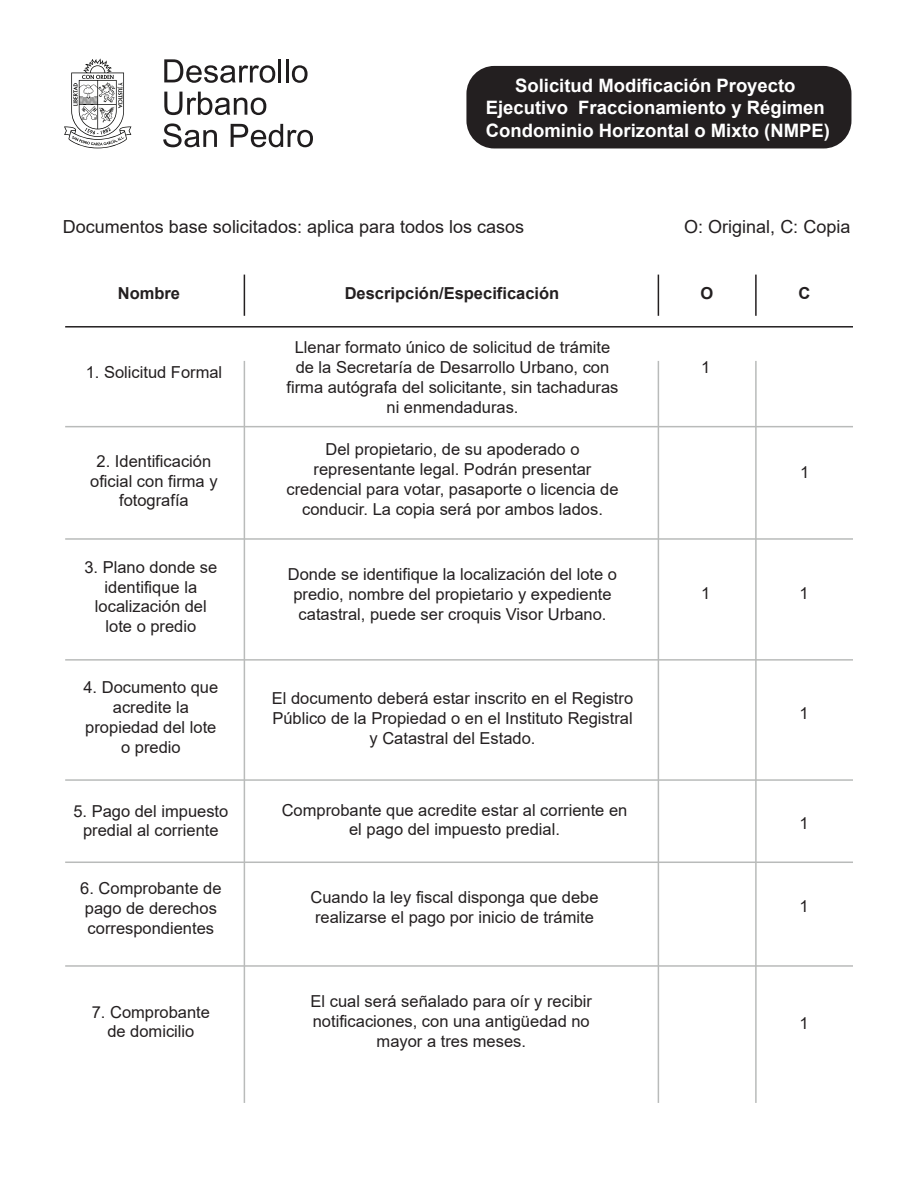
<style>
.page{position:relative;width:918px;height:1188px;background:#fff}
.page>*{position:absolute;margin:0;border:0;box-sizing:border-box;transform-origin:0 0}
.t1{font:700 18.45px/22.2px "Arial";color:#fff;text-align:center}
.t2{font:18px "Arial";color:#231f20}
.t3{font:16.5px/19.8px "Arial";color:#231f20;text-align:center}
.t4{font:700 16.5px "Arial";color:#231f20}
</style>
<div class="page">
<svg style="left:64px;top:58px;width:67px;height:90px"></svg>
<svg style="left:164px;top:59px;width:111px;height:24px"></svg>
<hr style="left:279px;top:59px;width:2px;height:23px;background:#201d1e">
<hr style="left:286px;top:59px;width:3px;height:23px;background:#201d1e">
<svg style="left:292px;top:65px;width:16px;height:18px"></svg>
<svg style="left:164px;top:92px;width:102px;height:23px"></svg>
<svg style="left:163px;top:123px;width:54px;height:24px"></svg>
<svg style="left:231px;top:124px;width:82px;height:23px"></svg>
<div style="left:466px;top:66px;width:385px;height:82px;background:#231f20;border-radius:28px"></div>
<hr style="left:244px;top:275px;width:1px;height:41px;background:#231f20">
<hr style="left:658px;top:275px;width:1px;height:41px;background:#231f20">
<hr style="left:755px;top:275px;width:2px;height:41px;background:#231f20">
<hr style="left:65px;top:326px;width:788px;height:2px;background:#231f20">
<hr style="left:65px;top:426px;width:788px;height:1px;background:#b9bbba">
<hr style="left:65px;top:538px;width:788px;height:2px;background:#b9bbba">
<hr style="left:65px;top:659px;width:788px;height:2px;background:#b9bbba">
<hr style="left:65px;top:779px;width:788px;height:2px;background:#b9bbba">
<hr style="left:65px;top:862px;width:788px;height:1px;background:#b9bbba">
<hr style="left:65px;top:965px;width:788px;height:2px;background:#b9bbba">
<hr style="left:244px;top:361px;width:1px;height:742px;background:#b9bbba">
<hr style="left:658px;top:361px;width:1px;height:742px;background:#b9bbba">
<hr style="left:755px;top:361px;width:2px;height:742px;background:#b9bbba">
<p class="t1" style="left:486px;top:75px;width:346px">Solicitud Modificación Proyecto<br>Ejecutivo Fraccionamiento y Régimen<br>Condominio Horizontal o Mixto (NMPE)</p>
<p class="t1" style="left:575px;top:97px;width:167px">Licencia de uso de edificación (NUE)</p>
<p class="t2" style="left:63px;top:214px;width:463px">Documentos base solicitados: aplica para todos los casos</p>
<p class="t2" style="left:684px;top:214px;width:168px">O: Original, C: Copia</p>
<p class="t4" style="left:118px;top:281px;width:64px">Nombre</p>
<p class="t4" style="left:345px;top:281px;width:216px">Descripción/Especificación</p>
<p class="t4" style="left:701px;top:281px;width:14px">O</p>
<p class="t4" style="left:799px;top:281px;width:13px">C</p>
<p class="t3" style="left:287px;top:337px;width:333px">Llenar formato único de solicitud de trámite de la Secretaría de Desarrollo Urbano, con firma autógrafa del solicitante, sin tachaduras ni enmendaduras.</p>
<p class="t3" style="left:287px;top:440px;width:334px">Del propietario, de su apoderado o representante legal. Podrán presentar credencial para votar, pasaporte o licencia de conducir. La copia será por ambos lados.</p>
<p class="t3" style="left:701px;top:357px;width:11px">1</p>
<p class="t3" style="left:86px;top:362px;width:138px">1. Solicitud Formal</p>
<p class="t3" style="left:90px;top:451px;width:129px">2. Identificación oficial con firma y fotografía</p>
<p class="t3" style="left:800px;top:462px;width:11px">1</p>
<p class="t3" style="left:84px;top:557px;width:135px">3. Plano donde se identifique la localización del lote o predio</p>
<p class="t3" style="left:288px;top:565px;width:331px">Donde se identifique la localización del lote o predio, nombre del propietario y expediente catastral, puede ser croquis Visor Urbano.</p>
<p class="t3" style="left:83px;top:677px;width:136px">4. Documento que acredite la propiedad del lote o predio</p>
<p class="t3" style="left:272px;top:688px;width:363px">El documento deberá estar inscrito en el Registro<br>Público de la Propiedad o en el Instituto Registral y Catastral del Estado.</p>
<p class="t3" style="left:73px;top:801px;width:157px">5. Pago del impuesto predial al corriente</p>
<p class="t3" style="left:282px;top:800px;width:347px">Comprobante que acredite estar al corriente en el pago del impuesto predial.</p>
<p class="t3" style="left:701px;top:583px;width:11px">1</p>
<p class="t3" style="left:800px;top:583px;width:11px">1</p>
<p class="t3" style="left:800px;top:703px;width:11px">1</p>
<p class="t3" style="left:800px;top:813px;width:11px">1</p>
<p class="t3" style="left:80px;top:878px;width:143px;text-align:left">6. Comprobante de pago de derechos correspondientes</p>
<p class="t3" style="left:311px;top:887px;width:289px;text-align:left">Cuando la ley fiscal disponga que debe realizarse el pago por inicio de trámite</p>
<p class="t3" style="left:800px;top:896px;width:11px">1</p>
<p class="t3" style="left:92px;top:1002px;width:120px">7. Comprobante de domicilio</p>
<p class="t3" style="left:311px;top:991px;width:283px">El cual será señalado para oír y recibir notificaciones, con una antigüedad no mayor a tres meses.</p>
<p class="t3" style="left:800px;top:1014px;width:11px">1</p>
</div>
